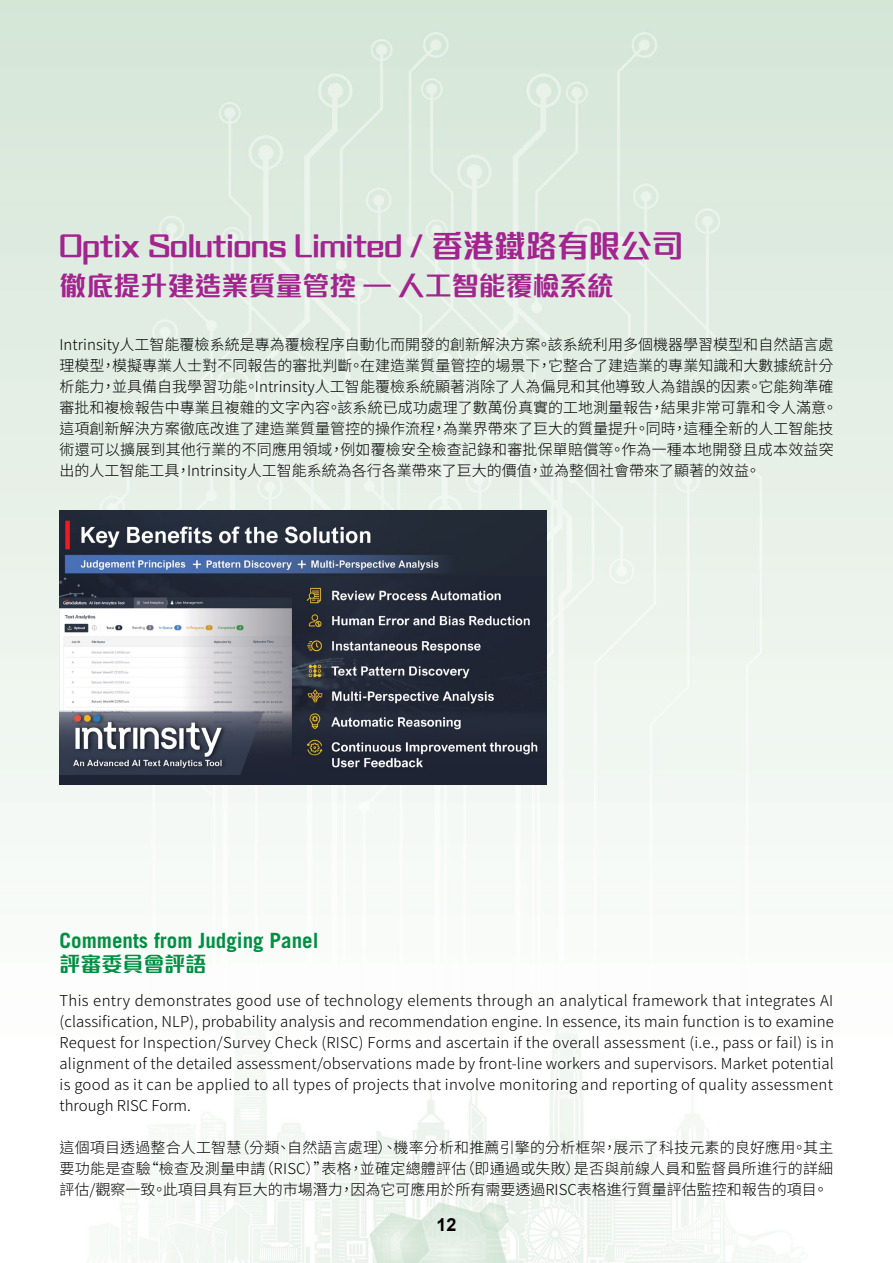
<style>
.page{position:relative;width:893px;height:1263px;background:#fff}
.page>*{position:absolute;margin:0;border:0;box-sizing:border-box;transform-origin:0 0}
.t1{font:700 31.5px "M Finance HK";color:#a3238f}
.t2{font:700 27px "M Finance HK";color:#a3238f}
.t3{font:700 21px "Trade Gothic";color:#009042}
.t4{font:700 21px "M Finance HK";color:#009042}
.t5{font:700 18px "Arial";color:#000}
.t6{font:300 15px/21px "Noto Sans CJ Ktc";color:#000;text-align:justify}
</style>
<div class="page">
<img style="left:0;top:0;width:893px;height:1263px">
<img style="left:60px;top:510px;width:486px;height:274px">
<h1 class="t1" style="left:60px;top:223px;width:625px">Optix Solutions Limited / 香港鐵路有限公司</h1>
<h2 class="t2" style="left:60px;top:266px;width:556px">徹底提升建造業質量管控 – 人工智能覆檢系統</h2>
<p class="t6" style="left:60px;top:335px;width:779px;text-align:left">Intrinsity人工智能覆檢系統是專為覆檢程序自動化而開發的創新解決方案。該系統利用多個機器學習模型和自然語言處理模型，模擬專業人士對不同報告的審批判斷。在建造業質量管控的場景下，它整合了建造業的專業知識和大數據統計分析能力，並具備自我學習功能。Intrinsity人工智能覆檢系統顯著消除了人為偏見和其他導致人為錯誤的因素。它能夠準確審批和複檢報告中專業且複雜的文字內容。該系統已成功處理了數萬份真實的工地測量報告，結果非常可靠和令人滿意。這項創新解決方案徹底改進了建造業質量管控的操作流程，為業界帶來了巨大的質量提升。同時，這種全新的人工智能技術還可以擴展到其他行業的不同應用領域，例如覆檢安全檢查記錄和審批保單賠償等。作為一種本地開發且成本效益突出的人工智能工具，Intrinsity人工智能系統為各行各業帶來了巨大的價值，並為整個社會帶來了顯著的效益。</p>
<h3 class="t3" style="left:60px;top:927px;width:261px">Comments from Judging Panel</h3>
<h3 class="t4" style="left:60px;top:949px;width:149px">評審委員會評語</h3>
<p class="t6" style="left:60px;top:990px;width:776px">This entry demonstrates good use of technology elements through an analytical framework that integrates AI (classification, NLP), probability analysis and recommendation engine. In essence, its main function is to examine Request for Inspection/Survey Check (RISC) Forms and ascertain if the overall assessment (i.e., pass or fail) is in alignment of the detailed assessment/observations made by front-line workers and supervisors. Market potential is good as it can be applied to all types of projects that involve monitoring and reporting of quality assessment through RISC Form.</p>
<p class="t6" style="left:60px;top:1137px;width:775px">這個項目透過整合人工智慧（分類、自然語言處理）、機率分析和推薦引擎的分析框架，展示了科技元素的良好應用。其主要功能是查驗“檢查及測量申請（RISC）”表格，並確定總體評估（即通過或失敗）是否與前線人員和監督員所進行的詳細評估/觀察一致。此項目具有巨大的市場潛力，因為它可應用於所有需要透過RISC表格進行質量評估監控和報告的項目。</p>
<p class="t5" style="left:436px;top:1213px;width:22px">12</p>
</div>
